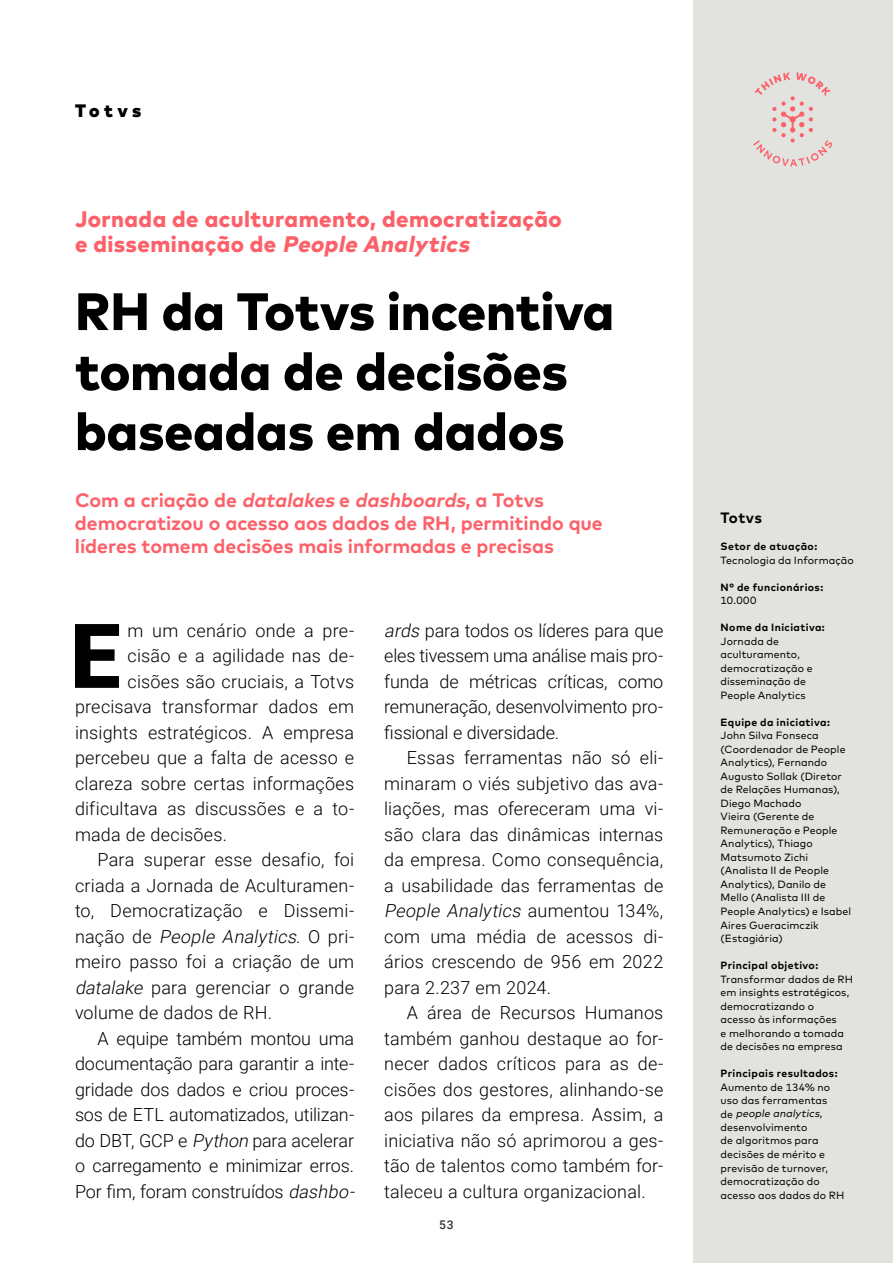
<style>
.page{position:relative;width:893px;height:1263px;background:#fff}
.page>*{position:absolute;margin:0;border:0;box-sizing:border-box;transform-origin:0 0}
.t1{font:900 89.7px "Roboto";color:#000}
.t2{font:800 52.5px/60px "Mark";letter-spacing:-.005em;color:#000}
.t3{font:800 22.5px/25.5px "Mark";letter-spacing:.02em;color:#fc6169}
.t4{font:700 19.5px/23.4px "Mark";letter-spacing:-.005em;color:#fc6169}
.t5{font:300 18px/25.5px "Roboto";letter-spacing:.01em;color:#000;text-align:justify}
.t6{font:300 18px "Roboto";letter-spacing:-.01em;color:#000}
.t7{font:italic 300 18px "Roboto";color:#000}
.t8{font:900 18px "Mark";letter-spacing:.24em;color:#000}
.t9{font:700 15px "Mark";letter-spacing:.02em;color:#000}
.t10{font:500 12px "Roboto";color:#333}
.t11{font:10.5px/13.5px "Mark";letter-spacing:.01em;color:#000}
.t12{font:700 10.5px "Mark";letter-spacing:.04em;color:#000}
.s1{font-style:italic}
.s2{font-style:normal}
</style>
<div class="page">
<div style="left:694px;top:0;width:199px;height:1263px;background:#e2e2df"></div>
<svg style="left:753px;top:72px;width:79px;height:95px"></svg>
<p class="t8" style="left:75px;top:98px;width:68px">Totvs</p>
<p class="t3" style="left:75px;top:205px;width:488px">Jornada de aculturamento, democratização e d i s s e m i n a çã o d e <span class="s1">People Analytics</span></p>
<h2 class="t2" style="left:75px;top:280px;width:541px">RH da Totvs incentiva tomada de decisões baseadas em dados</h2>
<p class="t4" style="left:75px;top:487px;width:529px">C o m a c r i a ç ã o d e <span class="s1">datalakes</span> e <span class="s1">dashboards</span>, a To tvs democratizou o acesso aos dados de RH, permitindo que líderes tomem decisões mais informadas e precisas</p>
<h1 class="t1" style="left:70px;top:593px;width:52px">E</h1>
<p class="t5" style="left:128px;top:617px;width:228px">m um cenário onde a pre-</p>
<p class="t5" style="left:128px;top:642px;width:228px">cisão e a agilidade nas de-</p>
<p class="t5" style="left:128px;top:668px;width:228px">cisões são cruciais, a Totvs</p>
<p class="t5" style="left:75px;top:693px;width:281px">precisava transformar dados em</p>
<p class="t5" style="left:75px;top:719px;width:281px">insights estratégicos. A empresa</p>
<p class="t5" style="left:75px;top:744px;width:281px">percebeu que a falta de acesso e</p>
<p class="t5" style="left:75px;top:770px;width:281px">clareza sobre certas informações</p>
<p class="t5" style="left:75px;top:795px;width:281px">dificultava as discussões e a to-</p>
<p class="t5" style="left:75px;top:821px;width:154px">mada de decisões.</p>
<p class="t5" style="left:97px;top:847px;width:258px">Para superar esse desafio, foi</p>
<p class="t5" style="left:75px;top:872px;width:281px">criada a Jornada de Aculturamen-</p>
<p class="t5" style="left:75px;top:898px;width:281px">to, Democratização e Dissemi-</p>
<p class="t7" style="left:75px;top:924px;width:281px"><span class="s2">n a ç ã o d e</span> People Analytics<span class="s2">. O p r i -</span></p>
<p class="t5" style="left:75px;top:948px;width:281px">meiro passo foi a criação de um</p>
<p class="t5" style="left:75px;top:974px;width:281px"><span class="s1">datalake</span> para gerenciar o grande</p>
<p class="t5" style="left:75px;top:999px;width:199px">volume de dados de RH.</p>
<p class="t5" style="left:98px;top:1025px;width:258px">A equipe também montou uma</p>
<p class="t6" style="left:75px;top:1051px;width:281px">documentação para garantir a inte-</p>
<p class="t6" style="left:75px;top:1077px;width:281px">gridade dos dados e criou proces-</p>
<p class="t6" style="left:75px;top:1102px;width:281px">sos de ETL automatizados, utilizan-</p>
<p class="t6" style="left:75px;top:1128px;width:281px">do DBT, GCP e <span class="s1">Python</span> para acelerar</p>
<p class="t6" style="left:75px;top:1153px;width:281px">o carregamento e minimizar erros.</p>
<p class="t6" style="left:75px;top:1179px;width:285px">Por fim, foram construídos <span class="s1">dashbo-</span></p>
<p class="t5" style="left:384px;top:617px;width:281px"><span class="s1">ards</span> para todos os líderes para que eles tivessem uma análise mais pro&shy;funda de métricas críticas, como remuneração, desenvolvimento pro&shy;fissional e diversidade.</p>
<p class="t5" style="left:384px;top:744px;width:281px;text-indent:23px">Essas ferramentas não só eli&shy;minaram o viés subjetivo das ava&shy;liações, mas ofereceram uma vi&shy;são clara das dinâmicas internas da empresa. Como consequência, a usabilidade das ferramentas de <span class="s1">People Analytics</span> a u m e n to u 13 4% , com uma média de acessos di&shy;ários crescendo de 956 em 2022 para 2.237 em 2024.</p>
<p class="t5" style="left:384px;top:999px;width:281px;text-indent:22px">A área de Recursos Humanos também ganhou destaque ao for&shy;necer dados críticos para as de&shy;cisões dos gestores, alinhando-se aos pilares da empresa. Assim, a iniciativa não só aprimorou a ges&shy;tão de talentos como também for&shy;taleceu a cultura organizacional.</p>
<p class="t10" style="left:439px;top:1216px;width:16px">53</p>
<p class="t9" style="left:720px;top:508px;width:43px">Totvs</p>
<p class="t12" style="left:720px;top:540px;width:98px">Setor de atuação:</p>
<p class="t11" style="left:720px;top:553px;width:135px">Tecnologia da Informação</p>
<p class="t12" style="left:720px;top:580px;width:104px">N° de funcionários:</p>
<p class="t11" style="left:720px;top:594px;width:37px">10.000</p>
<p class="t12" style="left:720px;top:621px;width:106px">Nome da Iniciativa:</p>
<p class="t11" style="left:720px;top:634px;width:93px">Jornada de aculturamento, democratização e disseminação de<br>People Analytics</p>
<p class="t12" style="left:720px;top:715px;width:111px">Equipe da iniciativa:</p>
<p class="t11" style="left:720px;top:729px;width:132px">John Silva Fonseca (Coordenador de People<br>Analytics), Fernando<br>Augusto Sollak (Diretor de Relações Humanas),<br>Diego Machado<br>Vieira (Gerente de<br>Remuneração e People<br>Analytics), Thiago<br>Matsumoto Zichi (Analista II de People<br>Analytics), Danilo de<br>Mello (Analista III de<br>People Analytics) e Isabel<br>Aires Gueracimczik (Estagiária)</p>
<p class="t12" style="left:720px;top:958px;width:99px">Principal objetivo:</p>
<p class="t11" style="left:720px;top:972px;width:134px">Transformar dados de RH em insights estratégicos, democratizando o<br>acesso às informações<br>e melhorando a tomada de decisões na empresa</p>
<p class="t12" style="left:720px;top:1066px;width:118px">Principais resultados:</p>
<p class="t11" style="left:720px;top:1080px;width:125px">Aumento de 134% no uso das ferramentas<br>d e <span class="s1">people analytics</span>, desenvolvimento<br>de algoritmos para decisões de mérito e previsão de turnover, democratização do acesso aos dados do RH</p>
</div>
